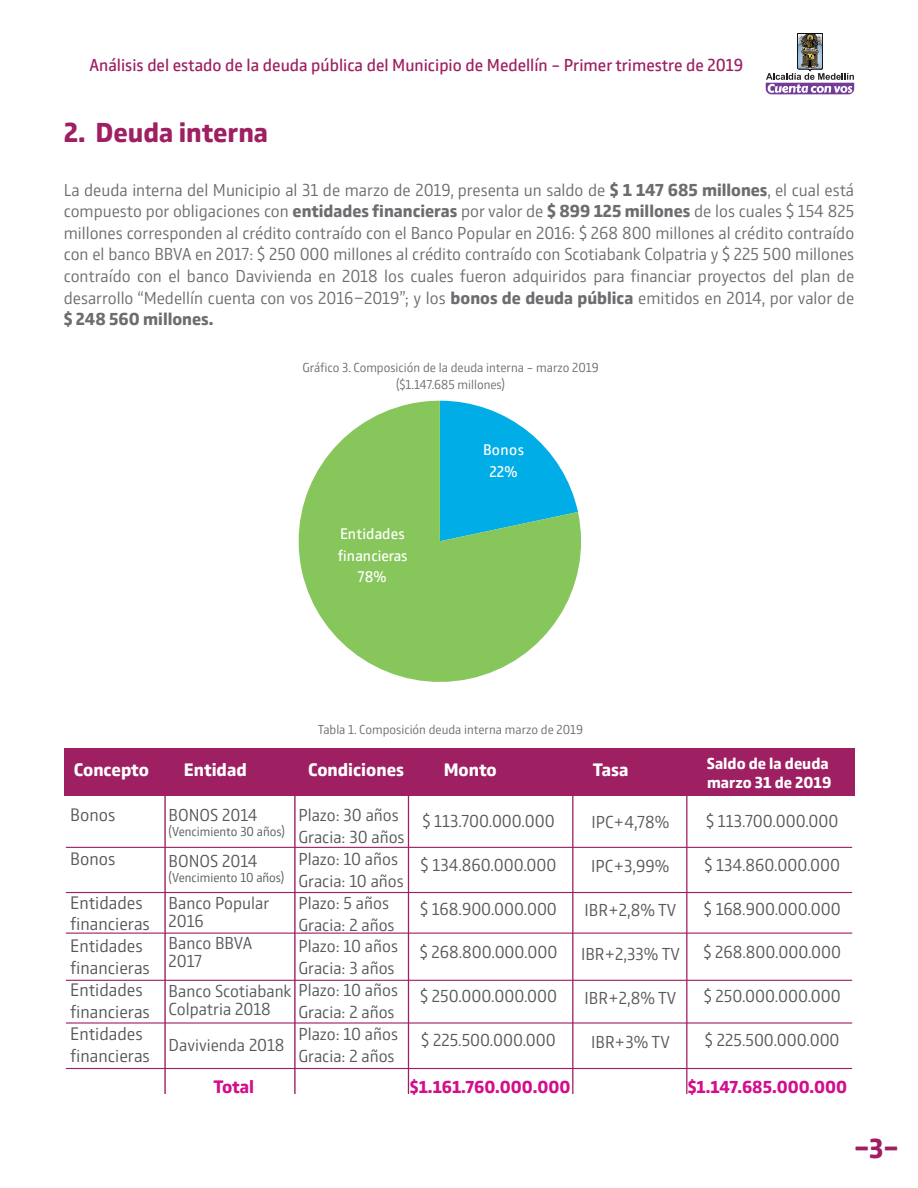
<style>
.page{position:relative;width:918px;height:1188px;background:#fff}
.page>*{position:absolute;margin:0;border:0;box-sizing:border-box;transform-origin:0 0}
.t1{font:700 28.5px "Comspot";color:#9e1f62}
.t2{font:300 18.75px/21.9px "Comspot";color:#57585a}
.t3{font:700 18.75px "Comspot";color:#fff}
.t4{font:700 18.75px "Comspot";letter-spacing:-.005em;color:#d20e8c}
.t5{font:300 18px/21.6px "Comspot";color:#6c6d70;text-align:justify}
.t6{font:300 18px/21.9px "Comspot";color:#57585a}
.t7{font:18px "Comspot";color:#9e1f62}
.t8{font:700 18px "Comspot";color:#d20e8c}
.t9{font:700 16.5px/18.8px "Comspot";color:#fff}
.t10{font:16.05px/21.6px "Comspot";color:#fff;text-align:center}
.t11{font:300 13.5px/16.2px "Comspot";color:#6c6d70;text-align:center}
.t12{font:300 13.5px "Comspot";color:#57585a}
.s1{font-weight:700}
</style>
<div class="page">
<div style="left:64px;top:749px;width:790px;height:47px;background:#9e1f62"></div>
<hr style="left:164px;top:759px;width:2px;height:335px;background:#9e1f62">
<hr style="left:66px;top:847px;width:786px;height:1px;background:#9e1f62">
<hr style="left:66px;top:892px;width:786px;height:1px;background:#9e1f62">
<hr style="left:66px;top:933px;width:786px;height:1px;background:#9e1f62">
<hr style="left:66px;top:980px;width:786px;height:1px;background:#9e1f62">
<hr style="left:66px;top:1022px;width:786px;height:2px;background:#9e1f62">
<hr style="left:66px;top:1068px;width:786px;height:1px;background:#9e1f62">
<hr style="left:294px;top:759px;width:2px;height:335px;background:#9e1f62">
<hr style="left:408px;top:759px;width:1px;height:335px;background:#9e1f62">
<hr style="left:572px;top:759px;width:1px;height:335px;background:#9e1f62">
<hr style="left:686px;top:759px;width:1px;height:335px;background:#9e1f62">
<svg style="left:298px;top:401px;width:283px;height:281px;fill:#87c65b"></svg>
<svg style="left:766px;top:33px;width:88px;height:61px"></svg>
<p class="t7" style="left:90px;top:52px;width:655px">Análisis del estado de la deuda pública del Municipio de Medellín – Primer trimestre de 2019</p>
<h1 class="t1" style="left:64px;top:113px;width:206px">2. Deuda interna</h1>
<p class="t5" style="left:64px;top:178px;width:792px">La deuda interna del Municipio al 31 de marzo de 2019, presenta un saldo de <span class="s1">$ 1 147 685 millones</span>, el cual está compuesto por obligaciones con <span class="s1">entidades financieras</span> por valor de <span class="s1">$ 899 125 millones</span> de los cuales $ 154 825 millones corresponden al crédito contraído con el Banco Popular en 2016: $ 268 800 millones al crédito contraído con el banco BBVA en 2017: $ 250 000 millones al crédito contraído con Scotiabank Colpatria y $ 225 500 millones contraído con el banco Davivienda en 2018 los cuales fueron adquiridos para financiar proyectos del plan de desarrollo “Medellín cuenta con vos 2016−2019”; y los <span class="s1">bonos de deuda pública</span> emitidos en 2014, por valor de <span class="s1">$ 248 560 millones.</span></p>
<p class="t11" style="left:302px;top:359px;width:298px">Gráfico 3. Composición de la deuda interna – marzo 2019 ($1.147.685 millones)</p>
<p class="t10" style="left:338px;top:522px;width:71px">Entidades financieras<br>78%</p>
<p class="t10" style="left:483px;top:437px;width:42px;line-height:22.2px">Bonos<br>22%</p>
<p class="t3" style="left:74px;top:757px;width:77px">Concepto</p>
<p class="t2" style="left:70px;top:803px;width:47px">Bonos</p>
<p class="t2" style="left:70px;top:847px;width:47px">Bonos</p>
<p class="t2" style="left:70px;top:891px;width:81px">Entidades financieras<br>Entidades financieras<br>Entidades financieras<br>Entidades financieras</p>
<p class="t11" style="left:318px;top:721px;width:267px">Tabla 1. Composición deuda interna marzo de 2019</p>
<p class="t3" style="left:184px;top:757px;width:64px">Entidad</p>
<p class="t3" style="left:308px;top:757px;width:97px">Condiciones</p>
<p class="t6" style="left:298px;top:803px;width:108px">Plazo: 30 años<br>Gracia: 30 años<br>Plazo: 10 años<br>Gracia: 10 años<br>Plazo: 5 años<br>Gracia: 2 años<br>Plazo: 10 años<br>Gracia: 3 años</p>
<p class="t6" style="left:298px;top:1000px;width:101px">Gracia: 2 años<br>Plazo: 10 años<br>Gracia: 2 años</p>
<p class="t6" style="left:169px;top:803px;width:90px">BONOS 2014</p>
<p class="t12" style="left:169px;top:822px;width:118px">(Vencimiento 30 años)</p>
<p class="t6" style="left:169px;top:850px;width:90px">BONOS 2014</p>
<p class="t12" style="left:169px;top:869px;width:117px">(Vencimiento 10 años)</p>
<p class="t6" style="left:169px;top:894px;width:102px;line-height:18px">Banco Popular<br>2016</p>
<p class="t6" style="left:169px;top:934px;width:85px;line-height:18px">Banco BBVA<br>2017</p>
<p class="t6" style="left:169px;top:982px;width:231px;line-height:18px">Banco Scotiabank Plazo: 10 años<br>Colpatria 2018</p>
<p class="t6" style="left:169px;top:1034px;width:117px">Davivienda 2018</p>
<p class="t3" style="left:444px;top:757px;width:55px">Monto</p>
<p class="t6" style="left:422px;top:809px;width:134px">$ 113.700.000.000</p>
<p class="t6" style="left:421px;top:853px;width:137px">$ 134.860.000.000</p>
<p class="t6" style="left:420px;top:897px;width:138px">$ 168.900.000.000</p>
<p class="t6" style="left:420px;top:941px;width:139px">$ 268.800.000.000</p>
<p class="t6" style="left:420px;top:984px;width:139px">$ 250.000.000.000</p>
<p class="t6" style="left:421px;top:1028px;width:136px">$ 225.500.000.000</p>
<p class="t3" style="left:593px;top:757px;width:37px">Tasa</p>
<p class="t6" style="left:591px;top:811px;width:79px">IPC+4,78%</p>
<p class="t6" style="left:591px;top:854px;width:80px">IPC+3,99%</p>
<p class="t6" style="left:585px;top:898px;width:93px">IBR+2,8% TV</p>
<p class="t6" style="left:581px;top:942px;width:100px">IBR+2,33% TV</p>
<p class="t6" style="left:585px;top:986px;width:93px">IBR+2,8% TV</p>
<p class="t6" style="left:591px;top:1030px;width:80px">IBR+3% TV</p>
<p class="t9" style="left:707px;top:754px;width:126px">Saldo de la deuda marzo 31 de 2019</p>
<p class="t6" style="left:706px;top:809px;width:134px">$ 113.700.000.000</p>
<p class="t6" style="left:704px;top:853px;width:137px">$ 134.860.000.000</p>
<p class="t6" style="left:704px;top:897px;width:138px">$ 168.900.000.000</p>
<p class="t6" style="left:703px;top:941px;width:139px">$ 268.800.000.000</p>
<p class="t6" style="left:704px;top:984px;width:139px">$ 250.000.000.000</p>
<p class="t6" style="left:705px;top:1028px;width:136px">$ 225.500.000.000</p>
<p class="t4" style="left:213px;top:1074px;width:42px">Total</p>
<p class="t8" style="left:410px;top:1074px;width:162px">$1.161.760.000.000</p>
<p class="t8" style="left:688px;top:1074px;width:161px">$1.147.685.000.000</p>
<h1 class="t1" style="left:854px;top:1129px;width:46px">–3–</h1>
</div>
